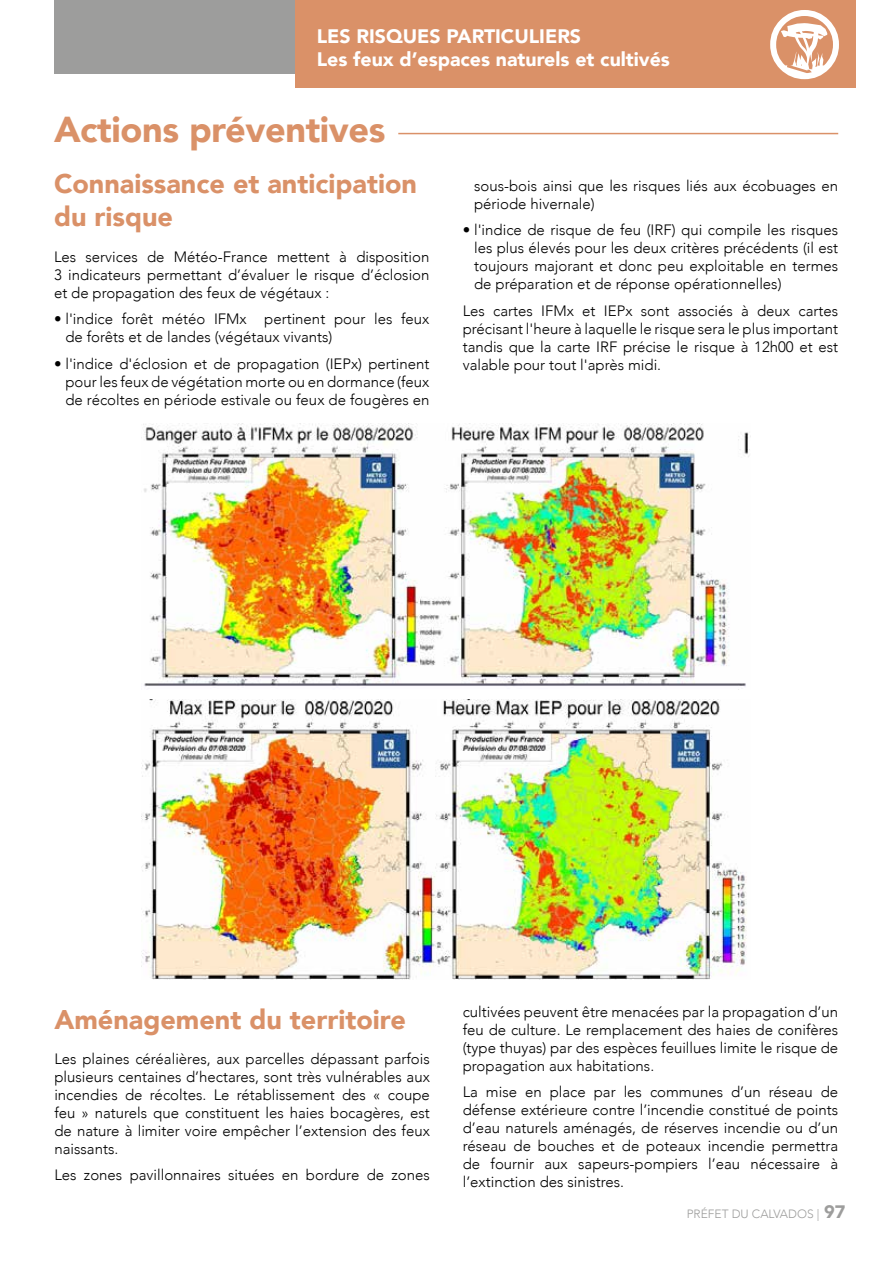
<style>
.page{position:relative;width:893px;height:1263px;background:#fff}
.page>*{position:absolute;margin:0;border:0;box-sizing:border-box;transform-origin:0 0}
.t1{font:900 36px "Avenir";letter-spacing:-.01em;color:#da9168}
.t2{font:900 27px/32.4px "Avenir";color:#da9168}
.t3{font:900 19.5px/23.4px "Avenir";color:#fff}
.t4{font:300 15px/18px "Avenir";color:#000;text-align:justify}
.t5{font:300 12px "Avenir";color:#9d9d9c}
.s1{font-weight:900;font-size:18px}
</style>
<div class="page">
<div style="left:54px;top:0;width:784px;height:73px;background:#9d9d9c"></div>
<div style="left:295px;top:0;width:560px;height:87px;background:#da9168"></div>
<hr style="left:398px;top:133px;width:440px;height:1px;background:#da9168">
<svg style="left:770px;top:10px;width:69px;height:69px"></svg>
<img style="left:143px;top:424px;width:607px;height:263px">
<img style="left:142px;top:699px;width:605px;height:280px">
<h3 class="t3" style="left:317px;top:24px;width:355px">LES RISQUES PARTICULIERS<br>Les feux d’espaces naturels et cultivés</h3>
<h1 class="t1" style="left:54px;top:99px;width:333px">Actions préventives</h1>
<h2 class="t2" style="left:54px;top:167px;width:364px">Connaissance et anticipation du risque</h2>
<p class="t4" style="left:54px;top:247px;width:377px">Les services de Météo-France mettent à disposition 3 indicateurs permettant d’évaluer le risque d’éclosion et de propagation des feux de végétaux :</p>
<p class="t4" style="left:65px;top:310px;width:366px;text-indent:-11px">• l'indice forêt météo IFMx pertinent pour les feux de forêts et de landes (végétaux vivants)</p>
<p class="t4" style="left:65px;top:354px;width:366px;text-indent:-11px">• l'indice d'éclosion et de propagation (IEPx) pertinent pour les feux de végétation morte ou en dormance (feux de récoltes en période estivale ou feux de fougères en</p>
<p class="t4" style="left:474px;top:177px;width:366px">sous-bois ainsi que les risques liés aux écobuages en période hivernale)</p>
<p class="t4" style="left:474px;top:221px;width:366px;text-indent:-11px">• l'indice de risque de feu (IRF) qui compile les risques les plus élevés pour les deux critères précédents (il est toujours majorant et donc peu exploitable en termes de préparation et de réponse opérationnelles)</p>
<p class="t4" style="left:463px;top:302px;width:377px">Les cartes IFMx et IEPx sont associés à deux cartes précisant l'heure à laquelle le risque sera le plus important tandis que la carte IRF précise le risque à 12h00 et est valable pour tout l'après midi.</p>
<h2 class="t2" style="left:54px;top:1002px;width:353px">Aménagement du territoire</h2>
<p class="t4" style="left:54px;top:1050px;width:377px">Les plaines céréalières, aux parcelles dépassant parfois plusieurs centaines d’hectares, sont très vulnérables aux incendies de récoltes. Le rétablissement des « coupe feu » naturels que constituent les haies bocagères, est de nature à limiter voire empêcher l’extension des feux naissants.</p>
<p class="t4" style="left:54px;top:1166px;width:377px">Les zones pavillonnaires situées en bordure de zones</p>
<p class="t4" style="left:463px;top:1003px;width:377px">cultivées peuvent être menacées par la propagation d’un feu de culture. Le remplacement des haies de conifères (type thuyas) par des espèces feuillues limite le risque de propagation aux habitations.</p>
<p class="t4" style="left:463px;top:1083px;width:377px">La mise en place par les communes d’un réseau de défense extérieure contre l’incendie constitué de points d’eau naturels aménagés, de réserves incendie ou d’un réseau de bouches et de poteaux incendie permettra de fournir aux sapeurs-pompiers l’eau nécessaire à l’extinction des sinistres.</p>
<p class="t5" style="left:687px;top:1207px;width:160px">PRÉFET DU CALVADOS | <span class="s1">97</span></p>
</div>
